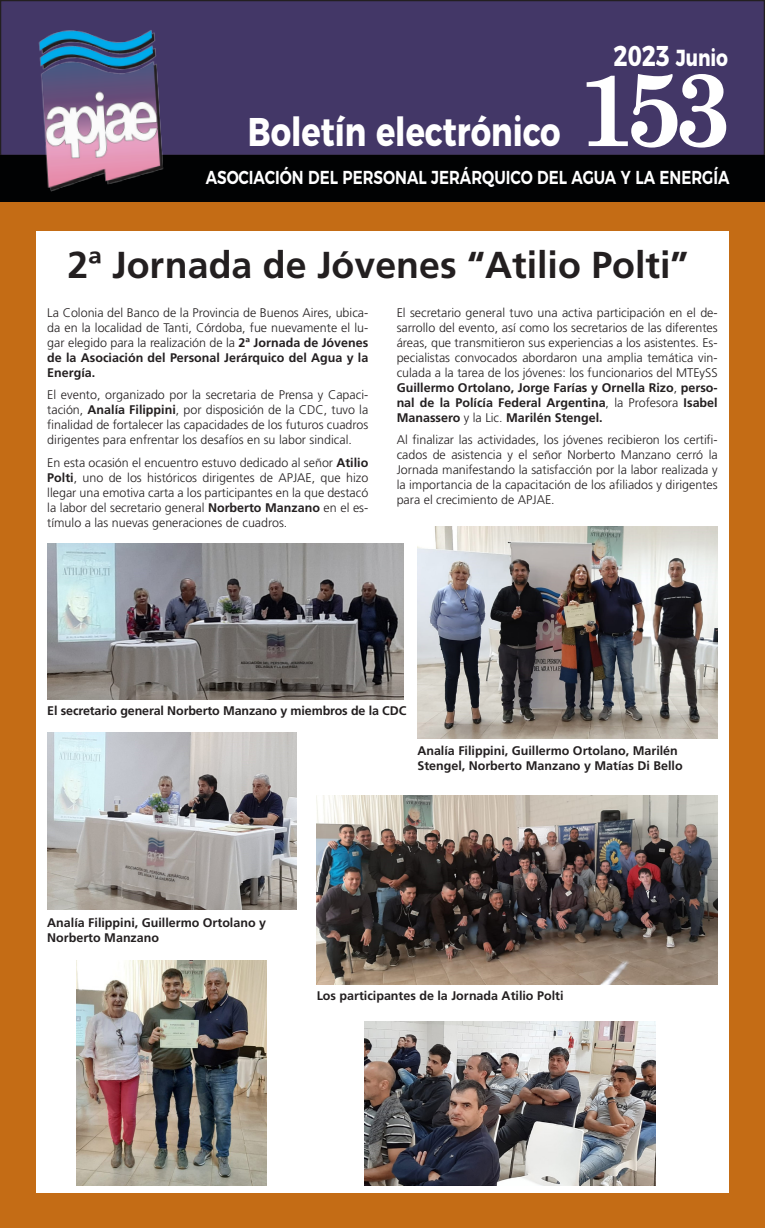
<style>
.page{position:relative;width:765px;height:1228px;background:#fff}
.page>*{position:absolute;margin:0;border:0;box-sizing:border-box;transform-origin:0 0}
.t1{font:700 103.5px "Century Schoolbook";color:#fff}
.t2{font:700 40px "Montserrat";color:#fff;scale:.8 1}
.t3{font:700 37.5px "Frutiger LT Pro";color:#231f20}
.t4{font:700 23.25px "Montserrat";color:#fff;scale:.8 1}
.t5{font:600 18.75px "Montserrat";color:#fff;scale:.8 1}
.t6{font:300 12.5px/15px "Frutiger LT Pro";color:#231f20;text-align:justify}
.epigrafe-frutiger{font:700 12.5px/15px "Frutiger LT Pro";color:#231f20}
.s1{font-size:28.62px}
.s2{font-weight:700}
</style>
<div class="page">
<div style="left:0;top:198px;width:765px;height:1030px;background:#c46c15"></div>
<div style="left:36px;top:231px;width:693px;height:961px;background:#fff"></div>
<div style="left:1px;top:1px;width:763px;height:154px;background:#433767"></div>
<div style="left:0;top:0;width:765px;height:156px;border:1px solid #231f20"></div>
<div style="left:0;top:156px;width:765px;height:46px;background:#010203"></div>
<img style="left:24px;top:30px;width:150px;height:162px">
<img style="left:47px;top:543px;width:356px;height:156px">
<img style="left:316px;top:795px;width:402px;height:190px">
<img style="left:47px;top:732px;width:249px;height:178px">
<img style="left:418px;top:526px;width:300px;height:212px">
<img style="left:364px;top:1021px;width:292px;height:164px">
<img style="left:77px;top:961px;width:190px;height:224px">
<p class="t2" style="left:248px;top:99px;width:392px">Boletín electrónico</p>
<p class="t4" style="left:614px;top:38px;width:145px"><span class="s1">2023</span> Junio</p>
<p class="t1" style="left:577px;top:28px;width:157px">153</p>
<p class="t5" style="left:206px;top:162px;width:656px">ASOCIACIÓN DEL PERSONAL JERÁRQUICO DEL AGUA Y LA ENERGÍA</p>
<p class="t3" style="left:67px;top:243px;width:623px">2ª Jornada de Jóvenes “Atilio Polti”</p>
<p class="t6" style="left:47px;top:305px;width:323px">La Colonia del Banco de la Provincia de Buenos Aires, ubica&shy;da en la localidad de Tanti, Córdoba, fue nuevamente el lu&shy;gar elegido para la realización de la <span class="s2">2ª Jornada de Jóvenes de la Asociación del Personal Jerárquico del Agua y la Energía.</span></p>
<p class="t6" style="left:47px;top:388px;width:323px">El evento, organizado por la secretaria de Prensa y Capaci&shy;tación, <span class="s2">Analía Filippini</span>, por disposición de la CDC, tuvo la finalidad de fortalecer las capacidades de los futuros cuadros dirigentes para enfrentar los desafíos en su labor sindical.</p>
<p class="t6" style="left:47px;top:455px;width:323px">En esta ocasión el encuentro estuvo dedicado al señor <span class="s2">Atilio Polti</span>, uno de los históricos dirigentes de APJAE, que hizo llegar una emotiva carta a los participantes en la que destacó la labor del secretario general <span class="s2">Norberto Manzano</span> en el es&shy;tímulo a las nuevas generaciones de cuadros.</p>
<p class="t6" style="left:397px;top:305px;width:323px">El secretario general tuvo una activa participación en el de&shy;sarrollo del evento, así como los secretarios de las diferentes áreas, que transmitieron sus experiencias a los asistentes. Es&shy;pecialistas convocados abordaron una amplia temática vin&shy;culada a la tarea de los jóvenes: los funcionarios del MTEySS <span class="s2">Guillermo Ortolano, Jorge Farías y Ornella Rizo</span>, <span class="s2">perso&shy;nal de la Polícía Federal Argentina</span>, la Profesora <span class="s2">Isabel Manassero</span> y la Lic. <span class="s2">Marilén Stengel.</span></p>
<p class="t6" style="left:397px;top:433px;width:323px">Al finalizar las actividades, los jóvenes recibieron los certifi&shy;cados de asistencia y el señor Norberto Manzano cerró la Jornada manifestando la satisfacción por la labor realizada y la importancia de la capacitación de los afiliados y dirigentes para el crecimiento de APJAE.</p>
<p class="epigrafe-frutiger" style="left:47px;top:704px;width:361px">El secretario general Norberto Manzano y miembros de la CDC</p>
<p class="epigrafe-frutiger" style="left:417px;top:743px;width:267px">Analía Filippini, Guillermo Ortolano, Marilén<br>Stengel, Norberto Manzano y Matías Di Bello</p>
<p class="epigrafe-frutiger" style="left:47px;top:915px;width:220px">Analía Filippini, Guillermo Ortolano y<br>Norberto Manzano</p>
<p class="epigrafe-frutiger" style="left:317px;top:988px;width:248px">Los participantes de la Jornada Atilio Polti</p>
</div>
